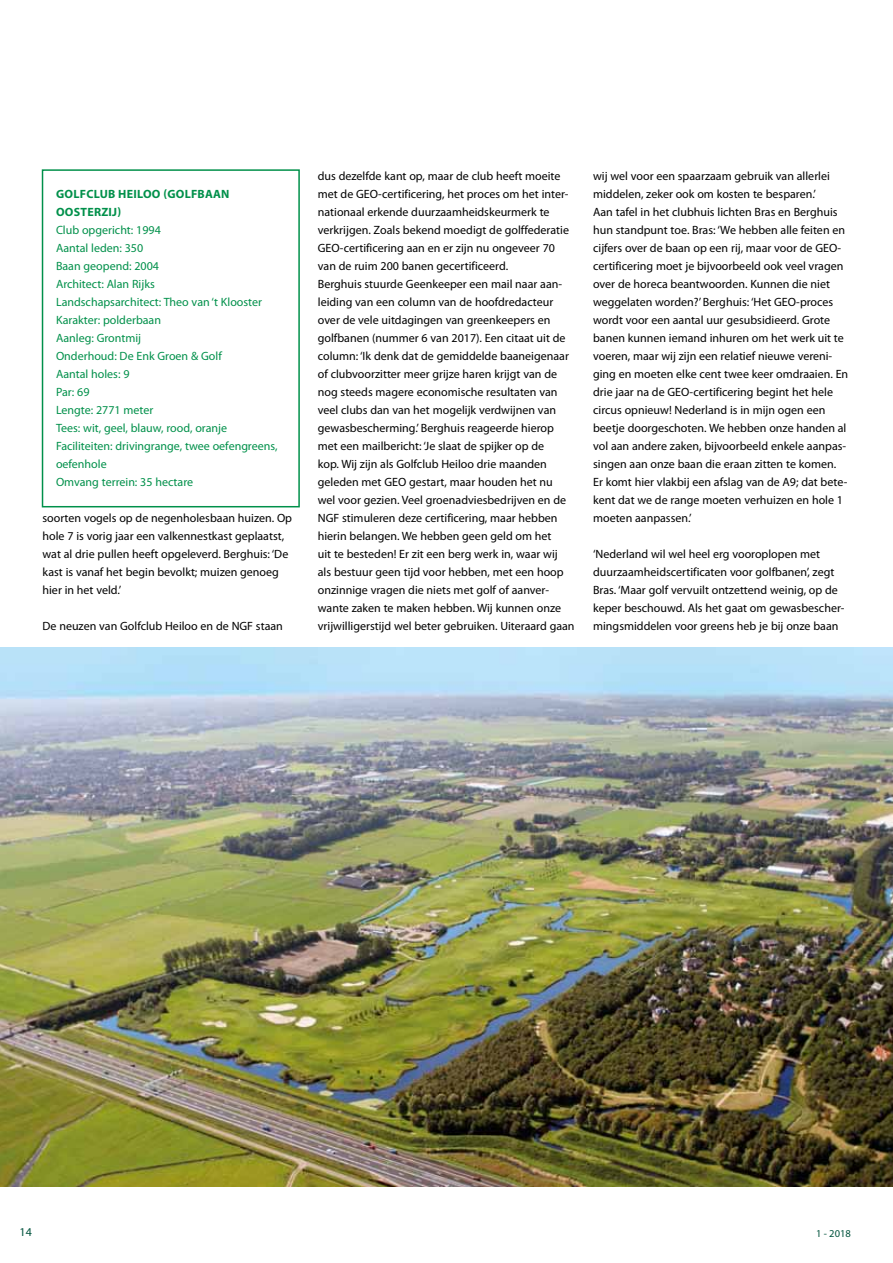
<style>
.page{position:relative;width:893px;height:1263px;background:#fff}
.page>*{position:absolute;margin:0;border:0;box-sizing:border-box;transform-origin:0 0}
.t1{font:12px/18px "Myriad Pro";color:#000}
.t2{font:12px/18px "Myriad Pro";color:#00904a}
.t3{font:700 12px/18px "Myriad Pro";letter-spacing:.02em;color:#00904a}
.t4{font:12px "Myriad Pro";color:#00533d}
.t5{font:10.5px "Myriad Pro";color:#00533d}
</style>
<div class="page">
<div style="left:42px;top:169px;width:258px;height:338px;border:2px solid #00904a"></div>
<img style="left:0;top:647px;width:893px;height:539px">
<p class="t3" style="left:56px;top:185px;width:175px">GOLFCLUB HEILOO (GOLFBAAN<br>OOSTERZIJ)</p>
<p class="t2" style="left:56px;top:221px;width:223px">Club opgericht: 1994<br>Aantal leden: 350<br>Baan geopend: 2004<br>Architect: Alan Rijks<br>Landschapsarchitect: Theo van ‘t Klooster<br>Karakter: polderbaan<br>Aanleg: Grontmij<br>Onderhoud: De Enk Groen &amp; Golf<br>Aantal holes: 9<br>Par: 69<br>Lengte: 2771 meter<br>Tees: wit, geel, blauw, rood, oranje<br>Faciliteiten: drivingrange, twee oefengreens, oefenhole<br>Omvang terrein: 35 hectare</p>
<p class="t1" style="left:43px;top:509px;width:251px">soorten vogels op de negenholesbaan huizen. Op hole 7 is vorig jaar een valkennestkast geplaatst, wat al drie pullen heeft opgeleverd. Berghuis: ‘De kast is vanaf het begin bevolkt; muizen genoeg hier in het veld.’</p>
<p class="t1" style="left:43px;top:617px;width:242px">De neuzen van Golfclub Heiloo en de NGF staan</p>
<p class="t1" style="left:318px;top:167px;width:258px">dus dezelfde kant op, maar de club heeft moeite met de GEO-certificering, het proces om het inter&shy;nationaal erkende duurzaamheidskeurmerk te verkrijgen. Zoals bekend moedigt de golffederatie GEO-certificering aan en er zijn nu ongeveer 70 van de ruim 200 banen gecertificeerd.<br>Berghuis stuurde Geenkeeper een mail naar aan&shy;leiding van een column van de hoofdredacteur over de vele uitdagingen van greenkeepers en golfbanen (nummer 6 van 2017). Een citaat uit de column: ‘Ik denk dat de gemiddelde baaneigenaar of clubvoorzitter meer grijze haren krijgt van de nog steeds magere economische resultaten van veel clubs dan van het mogelijk verdwijnen van gewasbescherming.’ Berghuis reageerde hierop met een mailbericht: ‘Je slaat de spijker op de<br>kop. Wij zijn als Golfclub Heiloo drie maanden geleden met GEO gestart, maar houden het nu<br>wel voor gezien. Veel groenadviesbedrijven en de NGF stimuleren deze certificering, maar hebben hierin belangen. We hebben geen geld om het<br>uit te besteden! Er zit een berg werk in, waar wij<br>als bestuur geen tijd voor hebben, met een hoop onzinnige vragen die niets met golf of aanver&shy;wante zaken te maken hebben. Wij kunnen onze vrijwilligerstijd wel beter gebruiken. Uiteraard gaan</p>
<p class="t1" style="left:593px;top:167px;width:257px">wij wel voor een spaarzaam gebruik van allerlei middelen, zeker ook om kosten te besparen.’<br>Aan tafel in het clubhuis lichten Bras en Berghuis hun standpunt toe. Bras: ‘We hebben alle feiten en cijfers over de baan op een rij, maar voor de GEO&shy;certificering moet je bijvoorbeeld ook veel vragen over de horeca beantwoorden. Kunnen die niet weggelaten worden?’ Berghuis: ‘Het GEO-proces wordt voor een aantal uur gesubsidieerd. Grote banen kunnen iemand inhuren om het werk uit te voeren, maar wij zijn een relatief nieuwe vereni&shy;ging en moeten elke cent twee keer omdraaien. En drie jaar na de GEO-certificering begint het hele circus opnieuw! Nederland is in mijn ogen een beetje doorgeschoten. We hebben onze handen al vol aan andere zaken, bijvoorbeeld enkele aanpas&shy;singen aan onze baan die eraan zitten te komen.<br>Er komt hier vlakbij een afslag van de A9; dat bete&shy;kent dat we de range moeten verhuizen en hole 1 moeten aanpassen.’</p>
<p class="t1" style="left:593px;top:545px;width:253px">‘Nederland wil wel heel erg vooroplopen met duurzaamheidscertificaten voor golfbanen’, zegt Bras. ‘Maar golf vervuilt ontzettend weinig, op de keper beschouwd. Als het gaat om gewasbescher&shy;mingsmiddelen voor greens heb je bij onze baan</p>
<p class="t4" style="left:20px;top:1224px;width:14px">14</p>
<p class="t5" style="left:816px;top:1227px;width:36px">1 - 2018</p>
</div>
